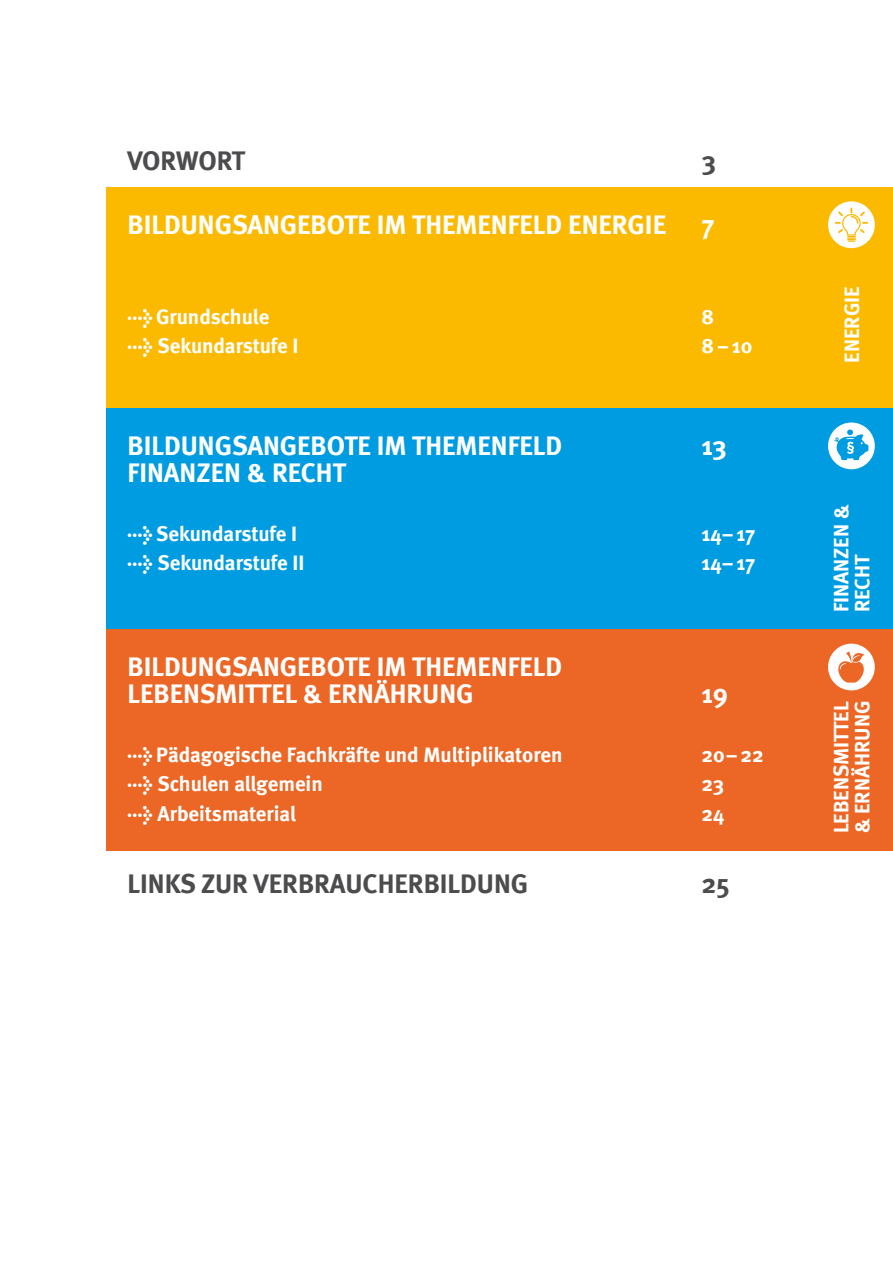
<style>
.page{position:relative;width:893px;height:1263px;background:#fff}
.page>*{position:absolute;margin:0;border:0;box-sizing:border-box;transform-origin:0 0}
.t1{font:700 27px/27px "Meta";color:#fff}
.t2{font:700 27px "Meta";color:#4c4c4e}
.t3{font:700 21px/21px "Meta";color:#fff}
.s1{font-family:"Meta Bold Expert";font-weight:400}
</style>
<div class="page">
<div style="left:106px;top:187px;width:787px;height:221px;background:#fbba00"></div>
<div style="left:106px;top:408px;width:787px;height:221px;background:#009ce1"></div>
<div style="left:106px;top:629px;width:787px;height:221px;background:#ec6725"></div>
<div style="left:828px;top:201px;width:47px;height:47px;background:#fff;border-radius:50%"></div>
<svg style="left:835px;top:207px;width:33px;height:35px"></svg>
<div style="left:828px;top:422px;width:47px;height:47px;background:#fff;border-radius:50%"></div>
<svg style="left:834px;top:429px;width:35px;height:31px"></svg>
<div style="left:828px;top:644px;width:47px;height:46px;background:#fff;border-radius:50%"></div>
<svg style="left:838px;top:651px;width:26px;height:32px"></svg>
<p class="t2" style="left:128px;top:144px;width:119px">VORWORT</p>
<p class="t2" style="left:702px;top:144px;width:16px">3</p>
<p class="t1" style="left:128px;top:210px;width:540px">BILDUNGSANGEBOTE IM THEMENFELD ENERGIE</p>
<p class="t1" style="left:702px;top:210px;width:15px">7</p>
<p class="t3" style="left:128px;top:306px;width:143px"><span class="s1">l</span> Grundschule</p>
<p class="t3" style="left:702px;top:306px;width:14px">8</p>
<p class="t3" style="left:128px;top:335px;width:172px"><span class="s1">l</span> Sekundarstufe I</p>
<p class="t3" style="left:702px;top:335px;width:52px">8–10</p>
<p class="t1" style="left:128px;top:431px;width:436px">BILDUNGSANGEBOTE IM THEMENFELD</p>
<p class="t1" style="left:702px;top:431px;width:27px">13</p>
<p class="t1" style="left:128px;top:458px;width:220px">FINANZEN &amp; RECHT</p>
<p class="t3" style="left:128px;top:522px;width:171px"><span class="s1">l</span> Sekundarstufe I</p>
<p class="t3" style="left:702px;top:522px;width:55px">14–17</p>
<p class="t3" style="left:128px;top:552px;width:178px"><span class="s1">l</span> Sekundarstufe II</p>
<p class="t3" style="left:702px;top:552px;width:55px">14–17</p>
<p class="t1" style="left:128px;top:653px;width:436px">BILDUNGSANGEBOTE IM THEMENFELD<br>LEBENSMITTEL &amp; ERNÄHRUNG</p>
<p class="t1" style="left:702px;top:680px;width:28px">19</p>
<p class="t3" style="left:128px;top:744px;width:436px"><span class="s1">l</span> Pädagogische Fachkräfte und Multiplikatoren</p>
<p class="t3" style="left:702px;top:744px;width:64px">20–22</p>
<p class="t3" style="left:128px;top:773px;width:197px"><span class="s1">l</span> Schulen allgemein</p>
<p class="t3" style="left:702px;top:773px;width:24px">23</p>
<p class="t3" style="left:128px;top:802px;width:170px"><span class="s1">l</span> Arbeitsmaterial</p>
<p class="t3" style="left:702px;top:802px;width:24px">24</p>
<p class="t2" style="left:128px;top:867px;width:402px">LINKS ZUR VERBRAUCHERBILDUNG</p>
<p class="t2" style="left:702px;top:867px;width:30px">25</p>
<p class="t3" style="left:841px;top:362px;width:78px;rotate:-90deg">ENERGIE</p>
<p class="t3" style="left:830px;top:612px;width:109px;rotate:-90deg">FINANZEN &amp;<br>RECHT</p>
<p class="t3" style="left:830px;top:833px;width:134px;rotate:-90deg">LEBENSMITTEL &amp; ERNÄHRUNG</p>
</div>
